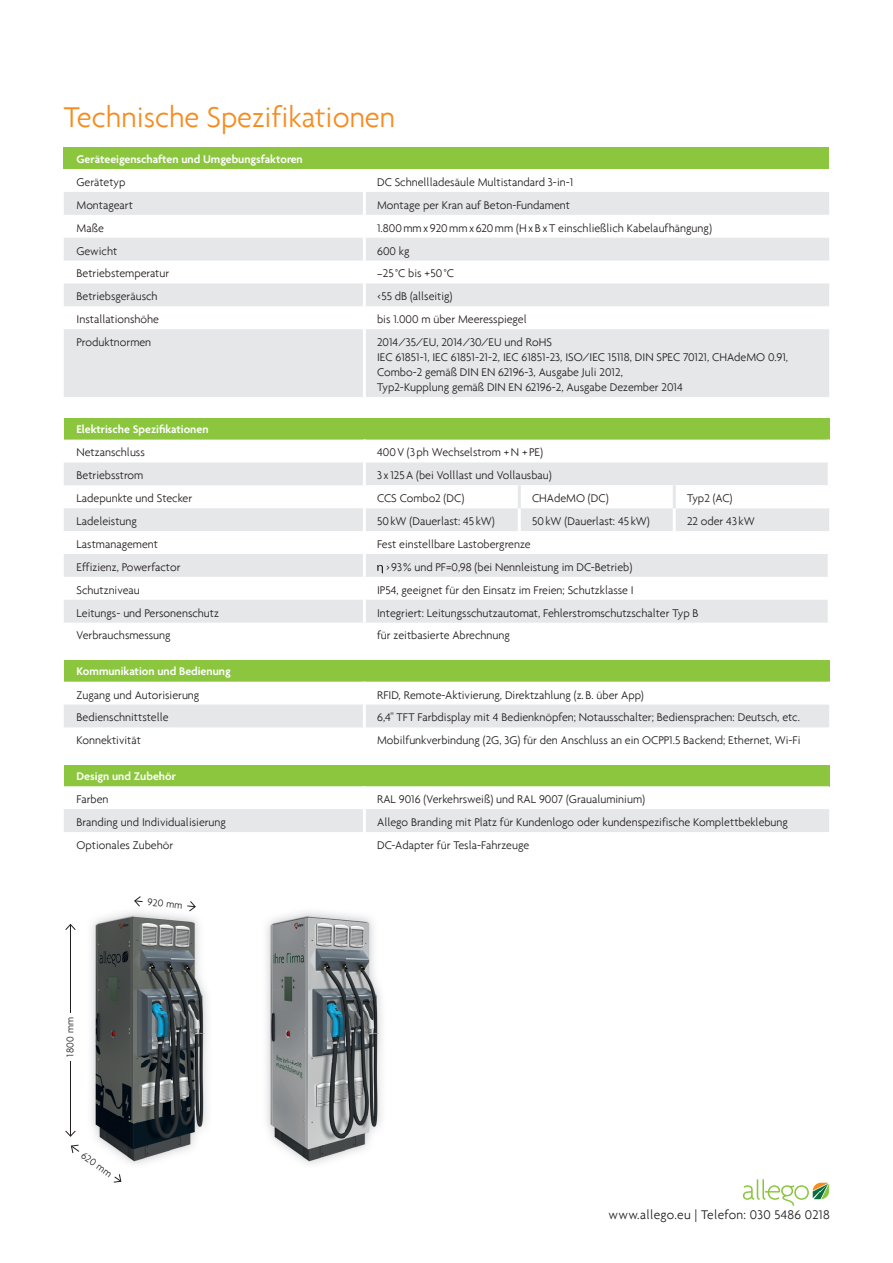
<style>
.page{position:relative;width:893px;height:1263px;background:#fff}
.page>*{position:absolute;margin:0;border:0;box-sizing:border-box;transform-origin:0 0}
.t1{font:300 30.75px "Agenda";color:#f68c1f}
.t2{font:300 13.5px "Agenda";letter-spacing:.02em;color:#231f20}
.t3{font:300 12px/15px "Agenda";color:#231f20}
.t4{font:600 12px "Agenda";color:#fff}
.t5{font:300 12px "Agenda";color:#231f20;scale:.75 1}
.t6{font:300 10.5px "Agenda";letter-spacing:.02em;color:#231f20}
</style>
<div class="page">
<img style="left:91px;top:912px;width:117px;height:252px">
<hr style="left:70px;top:924px;width:1px;height:212px;background:#231f20">
<svg style="left:65px;top:1130px;width:11px;height:7px"></svg>
<svg style="left:65px;top:924px;width:11px;height:6px"></svg>
<div style="left:66px;top:1013px;width:9px;height:48px;background:#fff"></div>
<svg style="left:71px;top:1144px;width:51px;height:39px"></svg>
<svg style="left:134px;top:896px;width:62px;height:16px"></svg>
<img style="left:266px;top:911px;width:116px;height:253px">
<div style="left:64px;top:660px;width:765px;height:22px;background:#8bc63e"></div>
<svg style="left:64px;top:727px;width:763px;height:1px"></svg>
<div style="left:64px;top:704px;width:765px;height:23px;background:#e6e7e9"></div>
<hr style="left:363px;top:704px;width:3px;height:23px;background:#fff">
<hr style="left:363px;top:727px;width:3px;height:23px;background:#fff">
<div style="left:64px;top:765px;width:765px;height:21px;background:#8bc63e"></div>
<svg style="left:64px;top:786px;width:765px;height:1px"></svg>
<div style="left:64px;top:809px;width:765px;height:23px;background:#e6e7e9"></div>
<hr style="left:363px;top:786px;width:3px;height:23px;background:#fff">
<hr style="left:363px;top:809px;width:3px;height:23px;background:#fff">
<div style="left:64px;top:148px;width:765px;height:21px;background:#8bc63e"></div>
<div style="left:64px;top:192px;width:765px;height:23px;background:#e6e7e9"></div>
<svg style="left:64px;top:238px;width:765px;height:159px;fill:#e6e7e9"></svg>
<hr style="left:363px;top:192px;width:3px;height:23px;background:#fff">
<hr style="left:363px;top:238px;width:3px;height:23px;background:#fff">
<hr style="left:363px;top:261px;width:3px;height:22px;background:#fff">
<hr style="left:363px;top:283px;width:3px;height:23px;background:#fff">
<hr style="left:363px;top:306px;width:3px;height:23px;background:#fff">
<hr style="left:363px;top:329px;width:3px;height:68px;background:#fff">
<div style="left:64px;top:418px;width:765px;height:22px;background:#8bc63e"></div>
<svg style="left:64px;top:462px;width:765px;height:115px;fill:#e6e7e9"></svg>
<svg style="left:366px;top:485px;width:463px;height:23px"></svg>
<div style="left:64px;top:600px;width:764px;height:23px;background:#e6e7e9"></div>
<hr style="left:828px;top:462px;width:3px;height:23px;background:#fff">
<hr style="left:518px;top:508px;width:3px;height:23px;background:#fff">
<hr style="left:673px;top:508px;width:3px;height:23px;background:#fff">
<hr style="left:363px;top:462px;width:3px;height:23px;background:#fff">
<hr style="left:363px;top:485px;width:3px;height:23px;background:#fff">
<hr style="left:363px;top:508px;width:3px;height:23px;background:#fff">
<hr style="left:363px;top:531px;width:3px;height:23px;background:#fff">
<hr style="left:828px;top:531px;width:3px;height:23px;background:#fff">
<hr style="left:363px;top:554px;width:3px;height:23px;background:#fff">
<hr style="left:363px;top:600px;width:3px;height:23px;background:#fff">
<hr style="left:828px;top:554px;width:3px;height:23px;background:#fff">
<hr style="left:518px;top:485px;width:3px;height:23px;background:#e6e7e9">
<hr style="left:673px;top:485px;width:3px;height:23px;background:#e6e7e9">
<svg style="left:377px;top:565px;width:6px;height:8px"></svg>
<svg style="left:743px;top:1179px;width:86px;height:27px"></svg>
<h1 class="t1" style="left:64px;top:99px;width:333px">Technische Spezifikationen</h1>
<p class="t4" style="left:77px;top:152px;width:228px">Geräteeigenschaften und Umgebungsfaktoren</p>
<p class="t3" style="left:77px;top:174px;width:51px">Gerätetyp</p>
<p class="t3" style="left:377px;top:174px;width:198px">DC Schnellladesäule Multistandard 3-in-1</p>
<p class="t3" style="left:77px;top:197px;width:58px">Montageart</p>
<p class="t3" style="left:377px;top:197px;width:194px">Montage per Kran auf Beton-Fundament</p>
<p class="t3" style="left:77px;top:220px;width:29px">Maße</p>
<p class="t3" style="left:377px;top:220px;width:336px">1.800 mm x 920 mm x 620 mm (H x B x T einschließlich Kabelaufhängung)</p>
<p class="t3" style="left:77px;top:243px;width:42px">Gewicht</p>
<p class="t3" style="left:377px;top:243px;width:34px">600 kg</p>
<p class="t3" style="left:77px;top:266px;width:94px">Betriebstemperatur</p>
<p class="t5" style="left:377px;top:267px;width:104px">– 25 °C bis + 50 °C</p>
<p class="t3" style="left:77px;top:289px;width:83px">Betriebsgeräusch</p>
<p class="t3" style="left:377px;top:289px;width:77px">&lt;55 dB (allseitig)</p>
<p class="t3" style="left:77px;top:312px;width:84px">Installationshöhe</p>
<p class="t3" style="left:377px;top:312px;width:151px">bis 1.000 m über Meeresspiegel</p>
<p class="t3" style="left:77px;top:334px;width:76px">Produktnormen</p>
<p class="t3" style="left:377px;top:334px;width:412px">2014/35/EU, 2014/30/EU und RoHS<br>IEC 61851-1, IEC 61851-21-2, IEC 61851-23, ISO/IEC 15118, DIN SPEC 70121, CHAdeMO 0.91, Combo-2 gemäß DIN EN 62196-3, Ausgabe Juli 2012,<br>Typ2-Kupplung gemäß DIN EN 62196-2, Ausgabe Dezember 2014</p>
<p class="t4" style="left:77px;top:423px;width:133px">Elektrische Spezifikationen</p>
<p class="t3" style="left:77px;top:445px;width:70px">Netzanschluss</p>
<p class="t3" style="left:377px;top:445px;width:167px">400 V (3 ph Wechselstrom + N + PE)</p>
<p class="t3" style="left:77px;top:468px;width:68px">Betriebsstrom</p>
<p class="t3" style="left:377px;top:468px;width:176px">3 x 125 A (bei Volllast und Vollausbau)</p>
<p class="t3" style="left:77px;top:491px;width:117px">Ladepunkte und Stecker</p>
<p class="t3" style="left:377px;top:491px;width:89px">CCS Combo2 (DC)</p>
<p class="t3" style="left:532px;top:491px;width:78px">CHAdeMO (DC)</p>
<p class="t3" style="left:687px;top:491px;width:47px">Typ2 (AC)</p>
<p class="t3" style="left:77px;top:513px;width:62px">Ladeleistung</p>
<p class="t3" style="left:377px;top:513px;width:119px">50 kW (Dauerlast: 45 kW)</p>
<p class="t3" style="left:532px;top:513px;width:119px">50 kW (Dauerlast: 45 kW)</p>
<p class="t3" style="left:687px;top:513px;width:69px">22 oder 43 kW</p>
<p class="t3" style="left:77px;top:536px;width:83px">Lastmanagement</p>
<p class="t3" style="left:377px;top:536px;width:155px">Fest einstellbare Lastobergrenze</p>
<p class="t3" style="left:77px;top:559px;width:105px">Effizienz, Powerfactor</p>
<p class="t3" style="left:386px;top:559px;width:248px">&gt; 93 % und PF=0,98 (bei Nennleistung im DC-Betrieb)</p>
<p class="t3" style="left:77px;top:582px;width:65px">Schutzniveau</p>
<p class="t3" style="left:377px;top:582px;width:258px">IP54, geeignet für den Einsatz im Freien; Schutzklasse I</p>
<p class="t3" style="left:77px;top:605px;width:144px">Leitungs- und Personenschutz</p>
<p class="t3" style="left:377px;top:605px;width:323px">Integriert: Leitungsschutzautomat, Fehlerstromschutzschalter Typ B</p>
<p class="t3" style="left:77px;top:628px;width:96px">Verbrauchsmessung</p>
<p class="t3" style="left:377px;top:628px;width:134px">für zeitbasierte Abrechnung</p>
<p class="t4" style="left:77px;top:665px;width:156px">Kommunikation und Bedienung</p>
<p class="t3" style="left:77px;top:687px;width:124px">Zugang und Autorisierung</p>
<p class="t3" style="left:377px;top:687px;width:268px">RFID, Remote-Aktivierung, Direktzahlung (z. B. über App)</p>
<p class="t3" style="left:77px;top:710px;width:94px">Bedienschnittstelle</p>
<p class="t3" style="left:377px;top:710px;width:424px">6,4" TFT Farbdisplay mit 4 Bedienknöpfen; Notausschalter; Bediensprachen: Deutsch, etc.</p>
<p class="t3" style="left:77px;top:733px;width:66px">Konnektivität</p>
<p class="t3" style="left:377px;top:733px;width:425px">Mobilfunkverbindung (2G, 3G) für den Anschluss an ein OCPP1.5 Backend; Ethernet, Wi-Fi</p>
<p class="t4" style="left:77px;top:770px;width:101px">Design und Zubehör</p>
<p class="t3" style="left:77px;top:792px;width:33px">Farben</p>
<p class="t3" style="left:377px;top:792px;width:269px">RAL 9016 (Verkehrsweiß) und RAL 9007 (Graualuminium)</p>
<p class="t3" style="left:77px;top:814px;width:151px">Branding und Individualisierung</p>
<p class="t3" style="left:377px;top:814px;width:412px">Allego Branding mit Platz für Kundenlogo oder kundenspezifische Komplettbeklebung</p>
<p class="t3" style="left:77px;top:837px;width:98px">Optionales Zubehör</p>
<p class="t3" style="left:377px;top:837px;width:154px">DC-Adapter für Tesla-Fahrzeuge</p>
<p class="t6" style="left:148px;top:896px;width:37px;rotate:5deg">920 mm</p>
<p class="t6" style="left:64px;top:1056px;width:41px;rotate:-90deg">1800 mm</p>
<p class="t6" style="left:86px;top:1149px;width:36px;rotate:35deg">620 mm</p>
<p class="t2" style="left:609px;top:1206px;width:223px">www.allego.eu | Telefon: 030 5486 0218</p>
</div>
